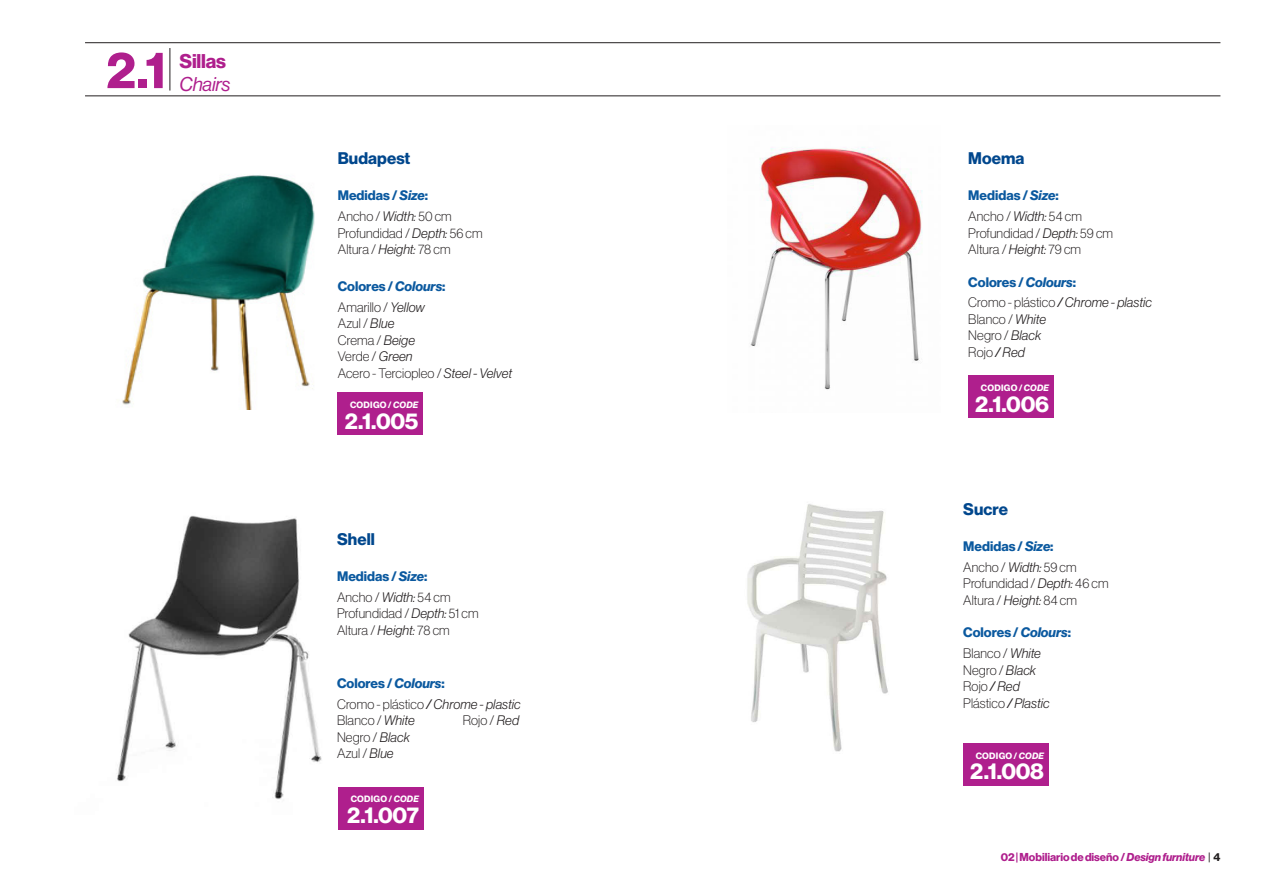
<style>
.page{position:relative;width:1263px;height:893px;background:#fff}
.page>*{position:absolute;margin:0;border:0;box-sizing:border-box;transform-origin:0 0}
.t1{font:700 51px "Neue Haas Grotesk Display";color:#af1f8d}
.t2{font:700 22.5px "Neue Haas Grotesk Display";letter-spacing:-.01em;color:#fff}
.t3{font:700 19.5px/22.5px "Neue Haas Grotesk Display";letter-spacing:-.01em;color:#af1f8d}
.Nom{font:700 16.5px "Neue Haas Grotesk Display";letter-spacing:.005em;color:#01478d}
.Texto_menor{font:300 13.5px "Neue Haas Grotesk Display";letter-spacing:.01em;color:#231f20}
.Ladillo_medidas{font:700 13.5px "Neue Haas Grotesk Display";color:#0b599f}
.t4{font:700 11.25px "Neue Haas Grotesk Display";letter-spacing:-.005em;color:#af1f8d}
.t5{font:700 9px "Neue Haas Grotesk Display";letter-spacing:.03em;color:#fff}
.s1{font-family:"N Haas Grotesk DS Pro 56 It";font-weight:400}
.s2{font-family:"N Haas Grotesk DS Pro 76 Bd It";font-weight:400}
.s3{font-family:"N Haas Grotesk DS Pro 46 Lt It";font-weight:400}
.s4{font-family:"N Haas Grotesk DS Pro 55 Rg";font-weight:400;color:#231f20}
.s5{color:#231f20}
</style>
<div class="page">
<img style="left:122px;top:175px;width:193px;height:235px">
<img style="left:750px;top:147px;width:173px;height:243px">
<img style="left:117px;top:515px;width:205px;height:284px">
<div style="left:338px;top:787px;width:85px;height:42px;background:#af1f8d"></div>
<hr style="left:85px;top:96px;width:1135px;height:1px;background:#231f20">
<hr style="left:170px;top:48px;width:1px;height:43px;background:#231f20">
<hr style="left:85px;top:42px;width:1135px;height:1px;background:#231f20">
<div style="left:338px;top:392px;width:85px;height:43px;background:#af1f8d"></div>
<div style="left:968px;top:375px;width:85px;height:43px;background:#af1f8d"></div>
<img style="left:747px;top:504px;width:141px;height:248px">
<div style="left:963px;top:743px;width:85px;height:43px;background:#af1f8d"></div>
<h1 class="t1" style="left:106px;top:40px;width:61px">2.1</h1>
<p class="t3" style="left:179px;top:50px;width:53px">Sillas<br><span class="s1">Chairs</span></p>
<p class="Nom" style="left:338px;top:149px;width:74px">Budapest</p>
<p class="Ladillo_medidas" style="left:338px;top:188px;width:92px">Medidas / <span class="s2">Size</span>:</p>
<p class="Texto_menor" style="left:338px;top:209px;width:115px">Ancho / <span class="s3">Width:</span> 50 cm</p>
<p class="Texto_menor" style="left:338px;top:225px;width:146px">Profundidad / <span class="s3">Depth:</span> 56 cm</p>
<p class="Texto_menor" style="left:338px;top:242px;width:114px">Altura / <span class="s3">Height:</span> 78 cm</p>
<p class="Ladillo_medidas" style="left:338px;top:278px;width:109px">Colores / <span class="s2">Colours</span>:</p>
<p class="Texto_menor" style="left:338px;top:299px;width:89px">Amarillo / <span class="s3">Yellow</span></p>
<p class="Texto_menor" style="left:338px;top:316px;width:58px">Azul / <span class="s3">Blue</span></p>
<p class="Texto_menor" style="left:338px;top:332px;width:79px">Crema / <span class="s3">Beige</span></p>
<p class="Texto_menor" style="left:338px;top:349px;width:76px">Verde / <span class="s3">Green</span></p>
<p class="Texto_menor" style="left:338px;top:365px;width:176px">Acero - Terciopleo / <span class="s3">Steel - Velvet</span></p>
<p class="Nom" style="left:968px;top:149px;width:58px">Moema</p>
<p class="Ladillo_medidas" style="left:968px;top:188px;width:92px">Medidas / <span class="s2">Size</span>:</p>
<p class="Texto_menor" style="left:968px;top:209px;width:115px">Ancho / <span class="s3">Width:</span> 54 cm</p>
<p class="Texto_menor" style="left:968px;top:225px;width:146px">Profundidad / <span class="s3">Depth:</span> 59 cm</p>
<p class="Texto_menor" style="left:968px;top:242px;width:114px">Altura / <span class="s3">Height:</span> 79 cm</p>
<p class="Ladillo_medidas" style="left:968px;top:274px;width:109px">Colores / <span class="s2">Colours</span>:</p>
<p class="Texto_menor" style="left:968px;top:295px;width:185px">Cromo - plástico <span class="s1">/</span> <span class="s3">Chrome - plastic</span></p>
<p class="Texto_menor" style="left:968px;top:312px;width:79px">Blanco / <span class="s3">White</span></p>
<p class="Texto_menor" style="left:968px;top:328px;width:74px">Negro / <span class="s3">Black</span></p>
<p class="Texto_menor" style="left:968px;top:345px;width:58px">Rojo <span class="s1">/</span> <span class="s3">Red</span></p>
<p class="t5" style="left:981px;top:383px;width:70px">CODIGO / <span class="s2">CODE</span></p>
<p class="t5" style="left:350px;top:400px;width:70px">CODIGO / <span class="s2">CODE</span></p>
<p class="t2" style="left:975px;top:391px;width:75px">2.1.006</p>
<p class="t2" style="left:345px;top:408px;width:75px">2.1.005</p>
<p class="Nom" style="left:337px;top:529px;width:39px">Shell</p>
<p class="Ladillo_medidas" style="left:337px;top:568px;width:92px">Medidas / <span class="s2">Size</span>:</p>
<p class="Texto_menor" style="left:337px;top:589px;width:115px">Ancho / <span class="s3">Width:</span> 54 cm</p>
<p class="Texto_menor" style="left:337px;top:606px;width:143px">Profundidad / <span class="s3">Depth:</span> 51 cm</p>
<p class="Texto_menor" style="left:337px;top:622px;width:114px">Altura / <span class="s3">Height:</span> 78 cm</p>
<p class="Ladillo_medidas" style="left:337px;top:675px;width:109px">Colores / <span class="s2">Colours</span>:</p>
<p class="Texto_menor" style="left:337px;top:696px;width:185px">Cromo - plástico <span class="s1">/</span> <span class="s3">Chrome - plastic</span></p>
<p class="Texto_menor" style="left:337px;top:713px;width:79px">Blanco / <span class="s3">White</span></p>
<p class="Texto_menor" style="left:337px;top:729px;width:74px">Negro / <span class="s3">Black</span></p>
<p class="Texto_menor" style="left:337px;top:746px;width:58px">Azul / <span class="s3">Blue</span></p>
<p class="Texto_menor" style="left:463px;top:713px;width:58px">Rojo / <span class="s3">Red</span></p>
<p class="t5" style="left:351px;top:794px;width:70px">CODIGO / <span class="s2">CODE</span></p>
<p class="t2" style="left:347px;top:802px;width:73px">2.1.007</p>
<p class="Nom" style="left:963px;top:499px;width:46px">Sucre</p>
<p class="Ladillo_medidas" style="left:963px;top:538px;width:92px">Medidas / <span class="s2">Size</span>:</p>
<p class="Texto_menor" style="left:963px;top:559px;width:115px">Ancho / <span class="s3">Width:</span> 59 cm</p>
<p class="Texto_menor" style="left:963px;top:576px;width:147px">Profundidad / <span class="s3">Depth:</span> 46 cm</p>
<p class="Texto_menor" style="left:963px;top:592px;width:115px">Altura / <span class="s3">Height:</span> 84 cm</p>
<p class="Ladillo_medidas" style="left:963px;top:625px;width:109px">Colores / <span class="s2">Colours</span>:</p>
<p class="Texto_menor" style="left:963px;top:646px;width:79px">Blanco / <span class="s3">White</span></p>
<p class="Texto_menor" style="left:963px;top:662px;width:74px">Negro / <span class="s3">Black</span></p>
<p class="Texto_menor" style="left:963px;top:679px;width:58px">Rojo <span class="s1">/</span> <span class="s3">Red</span></p>
<p class="Texto_menor" style="left:963px;top:695px;width:88px">Plástico <span class="s1">/</span> <span class="s3">Plastic</span></p>
<p class="t5" style="left:976px;top:750px;width:70px">CODIGO / <span class="s2">CODE</span></p>
<p class="t2" style="left:970px;top:758px;width:75px">2.1.008</p>
<p class="t4" style="left:1001px;top:850px;width:221px">02 | Mobiliario de diseño / <span class="s2">Design furniture</span> <span class="s4">|</span> <span class="s5">4</span></p>
</div>
